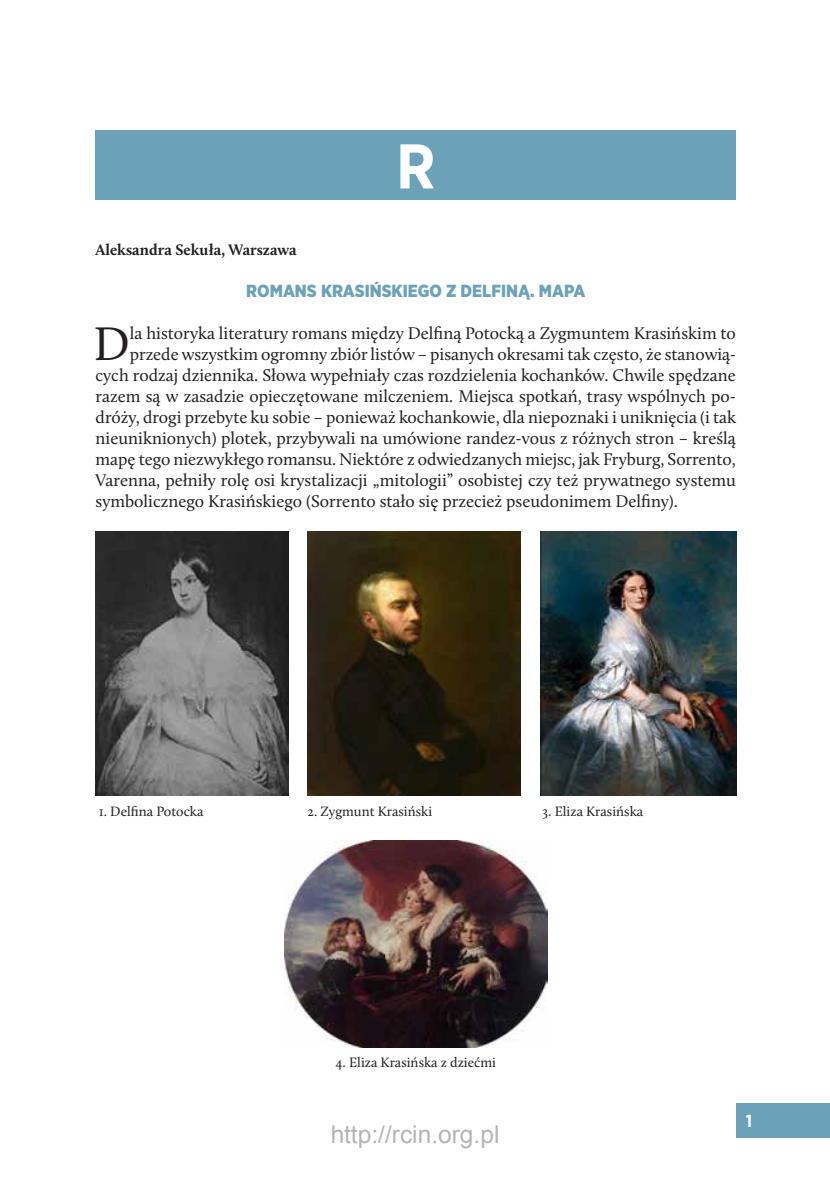
<style>
.page{position:relative;width:830px;height:1178px;background:#fff}
.page>*{position:absolute;margin:0;border:0;box-sizing:border-box;transform-origin:0 0}
.t1{font:700 63px "Gotham Narrow";color:#fff}
.t2{font:48.82px "Calluna";color:#231f20}
.t3{font:24.5px "Arial";color:rgb(0 0 0/.3)}
.t4{font:17.5px "Calluna";color:#231f20}
.t5{font:900 17.5px "Gotham Narrow";color:#6ba2b9}
.t6{font:700 17.5px "Gotham Narrow";color:#fff}
.t7{font:700 15.75px "Calluna";color:#231f20}
.t8{font:14px "Calluna";color:#231f20}
</style>
<div class="page">
<div style="left:735px;top:1103px;width:94px;height:34px;background:#6ba2b9"></div>
<img style="left:95px;top:531px;width:193px;height:265px">
<img style="left:308px;top:531px;width:212px;height:265px">
<img style="left:540px;top:531px;width:195px;height:265px">
<img style="left:284px;top:840px;width:263px;height:207px">
<div style="left:95px;top:130px;width:640px;height:70px;background:#6ba2b9"></div>
<h1 class="t1" style="left:396px;top:126px;width:41px">R</h1>
<p class="t7" style="left:95px;top:240px;width:203px">Aleksandra Sekuła, Warszawa</p>
<p class="t5" style="left:246px;top:279px;width:340px">ROMANS KRASIŃSKIEGO Z DELFINĄ. MAPA</p>
<h2 class="t2" style="left:93px;top:314px;width:38px">D</h2>
<p class="t4" style="left:130px;top:322px;width:607px">la historyka literatury romans między Delfiną Potocką a Zygmuntem Krasińskim to</p>
<p class="t4" style="left:130px;top:343px;width:607px">przede wszystkim ogromny zbiór listów – pisanych okresami tak często, że stanowią-</p>
<p class="t4" style="left:95px;top:364px;width:641px">cych rodzaj dziennika. Słowa wypełniały czas rozdzielenia kochanków. Chwile spędzane</p>
<p class="t4" style="left:95px;top:385px;width:641px">razem są w zasadzie opieczętowane milczeniem. Miejsca spotkań, trasy wspólnych po-</p>
<p class="t4" style="left:95px;top:406px;width:642px">dróży, drogi przebyte ku sobie – ponieważ kochankowie, dla niepoznaki i uniknięcia (i tak</p>
<p class="t4" style="left:95px;top:427px;width:641px">nieuniknionych) plotek, przybywali na umówione randez-vous z różnych stron – kreślą</p>
<p class="t4" style="left:95px;top:448px;width:641px">mapę tego niezwykłego romansu. Niektóre z odwiedzanych miejsc, jak Fryburg, Sorrento,</p>
<p class="t4" style="left:95px;top:469px;width:641px">Varenna, pełniły rolę osi krystalizacji „mitologii” osobistej czy też prywatnego systemu</p>
<p class="t4" style="left:95px;top:490px;width:583px">symbolicznego Krasińskiego (Sorrento stało się przecież pseudonimem Delfiny).</p>
<p class="t8" style="left:99px;top:802px;width:106px">1. Delfina Potocka</p>
<p class="t8" style="left:307px;top:802px;width:126px">2. Zygmunt Krasiński</p>
<p class="t8" style="left:542px;top:802px;width:102px">3. Eliza Krasińska</p>
<p class="t8" style="left:335px;top:1054px;width:162px">4. Eliza Krasińska z dziećmi</p>
<h3 class="t3" style="left:330px;top:1118px;width:170px">http://rcin.org.pl</h3>
<p class="t6" style="left:745px;top:1109px;width:8px">1</p>
</div>
